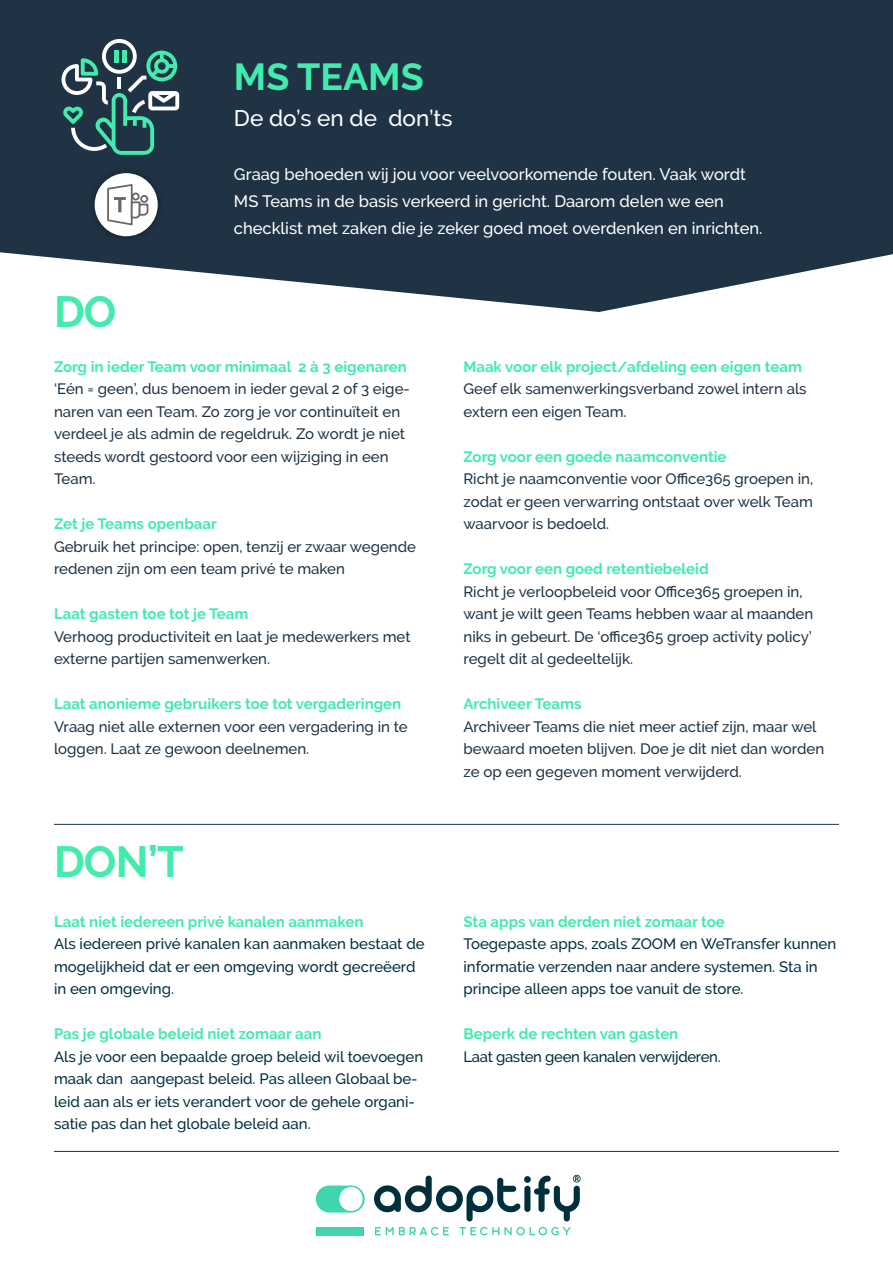
<style>
.page{position:relative;width:893px;height:1263px;background:#fff}
.page>*{position:absolute;margin:0;border:0;box-sizing:border-box;transform-origin:0 0}
.t1{font:700 43.5px "Raleway";color:#43ebac}
.t2{font:700 37.5px "Raleway";color:#43ebac}
.t3{font:500 22.5px "Raleway";color:#fff}
.t4{font:500 16.5px/27px "Raleway";color:#fff}
.t5{font:500 15px/22.5px "Raleway";color:#1f3345}
.t6{font:500 15px/22.5px "Raleway";color:#002f3c}
.t7{font:700 15px "Raleway";color:#43ebac}
.t8{font:500 15px "Raleway";letter-spacing:-.02em;color:#002f3c}
.s1{font-weight:700;color:#43ebac}
</style>
<div class="page">
<svg style="left:0;top:0;width:893px;height:312px;fill:#1f3345"></svg>
<svg style="left:62px;top:39px;width:117px;height:116px"></svg>
<hr style="left:122px;top:50px;width:4px;height:13px;background:#43ebac">
<hr style="left:114px;top:50px;width:4px;height:13px;background:#43ebac">
<img style="left:89px;top:168px;width:74px;height:73px">
<div style="left:95px;top:173px;width:63px;height:63px;background:#fff;border-radius:50%"></div>
<svg style="left:107px;top:184px;width:42px;height:43px"></svg>
<div style="left:316px;top:1227px;width:48px;height:8px;background:#40d4af"></div>
<div style="left:316px;top:1185px;width:49px;height:27px;background:#40d4af;border-radius:14px"></div>
<div style="left:339px;top:1187px;width:24px;height:24px;background:#fff;border-radius:50%"></div>
<svg style="left:375px;top:1227px;width:195px;height:9px"></svg>
<svg style="left:374px;top:1175px;width:207px;height:46px"></svg>
<hr style="left:54px;top:824px;width:785px;height:1px;background:#1f3345">
<hr style="left:54px;top:1151px;width:785px;height:1px;background:#1f3345">
<p class="t2" style="left:234px;top:55px;width:191px">MS TEAMS</p>
<p class="t3" style="left:234px;top:105px;width:220px">De do’s en de don’ts</p>
<p class="t4" style="left:234px;top:161px;width:530px">Graag behoeden wij jou voor veelvoorkomende fouten. Vaak wordt<br>MS Teams in de basis verkeerd in gericht. Daarom delen we een checklist met zaken die je zeker goed moet overdenken en inrichten.</p>
<p class="t1" style="left:54px;top:287px;width:64px">DO</p>
<p class="t5" style="left:54px;top:355px;width:357px"><span class="s1">Zorg in ieder Team voor minimaal 2 à 3 eigenaren </span>‘Eén = geen’, dus benoem in ieder geval 2 of 3 eige&shy;naren van een Team. Zo zorg je vor continuïteit en verdeel je als admin de regeldruk. Zo wordt je niet steeds wordt gestoord voor een wijziging in een Team.</p>
<p class="t7" style="left:54px;top:515px;width:164px">Zet je Teams openbaar</p>
<p class="t5" style="left:54px;top:535px;width:364px">Gebruik het principe: open, tenzij er zwaar wegende redenen zijn om een team privé te maken</p>
<p class="t7" style="left:54px;top:605px;width:196px">Laat gasten toe tot je Team</p>
<p class="t5" style="left:54px;top:625px;width:358px">Verhoog productiviteit en laat je medewerkers met externe partijen samenwerken.</p>
<p class="t7" style="left:54px;top:695px;width:349px">Laat anonieme gebruikers toe tot vergaderingen</p>
<p class="t5" style="left:54px;top:715px;width:355px">Vraag niet alle externen voor een vergadering in te loggen. Laat ze gewoon deelnemen.</p>
<p class="t1" style="left:54px;top:837px;width:131px">DON’T</p>
<p class="t7" style="left:54px;top:913px;width:311px">Laat niet iedereen privé kanalen aanmaken</p>
<p class="t6" style="left:54px;top:933px;width:372px">Als iedereen privé kanalen kan aanmaken bestaat de mogelijkheid dat er een omgeving wordt gecreëerd in een omgeving.</p>
<p class="t7" style="left:54px;top:1025px;width:269px">Pas je globale beleid niet zomaar aan</p>
<p class="t6" style="left:54px;top:1045px;width:371px">Als je voor een bepaalde groep beleid wil toevoegen maak dan aangepast beleid. Pas alleen Globaal be&shy;leid aan als er iets verandert voor de gehele organi&shy;satie pas dan het globale beleid aan.</p>
<p class="t7" style="left:463px;top:358px;width:340px">Maak voor elk project/afdeling een eigen team</p>
<p class="t5" style="left:463px;top:378px;width:345px">Geef elk samenwerkingsverband zowel intern als extern een eigen Team.</p>
<p class="t7" style="left:463px;top:448px;width:265px">Zorg voor een goede naamconventie</p>
<p class="t5" style="left:463px;top:468px;width:351px;text-align:justify">Richt je naamconventie voor Office365 groepen in, zodat er geen verwarring ontstaat over welk Team waarvoor is bedoeld.</p>
<p class="t7" style="left:463px;top:560px;width:247px">Zorg voor een goed retentiebeleid</p>
<p class="t5" style="left:463px;top:580px;width:351px">Richt je verloopbeleid voor Office365 groepen in, want je wilt geen Teams hebben waar al maanden niks in gebeurt. De ‘office365 groep activity policy’ regelt dit al gedeeltelijk.</p>
<p class="t7" style="left:463px;top:695px;width:119px">Archiveer Teams</p>
<p class="t5" style="left:463px;top:715px;width:362px">Archiveer Teams die niet meer actief zijn, maar wel bewaard moeten blijven. Doe je dit niet dan worden ze op een gegeven moment verwijderd.</p>
<p class="t7" style="left:463px;top:913px;width:263px">Sta apps van derden niet zomaar toe</p>
<p class="t6" style="left:463px;top:933px;width:374px">Toegepaste apps, zoals ZOOM en WeTransfer kunnen informatie verzenden naar andere systemen. Sta in principe alleen apps toe vanuit de store.</p>
<p class="t7" style="left:463px;top:1025px;width:216px">Beperk de rechten van gasten</p>
<p class="t8" style="left:463px;top:1048px;width:259px">Laat gasten geen kanalen verwijderen.</p>
</div>
